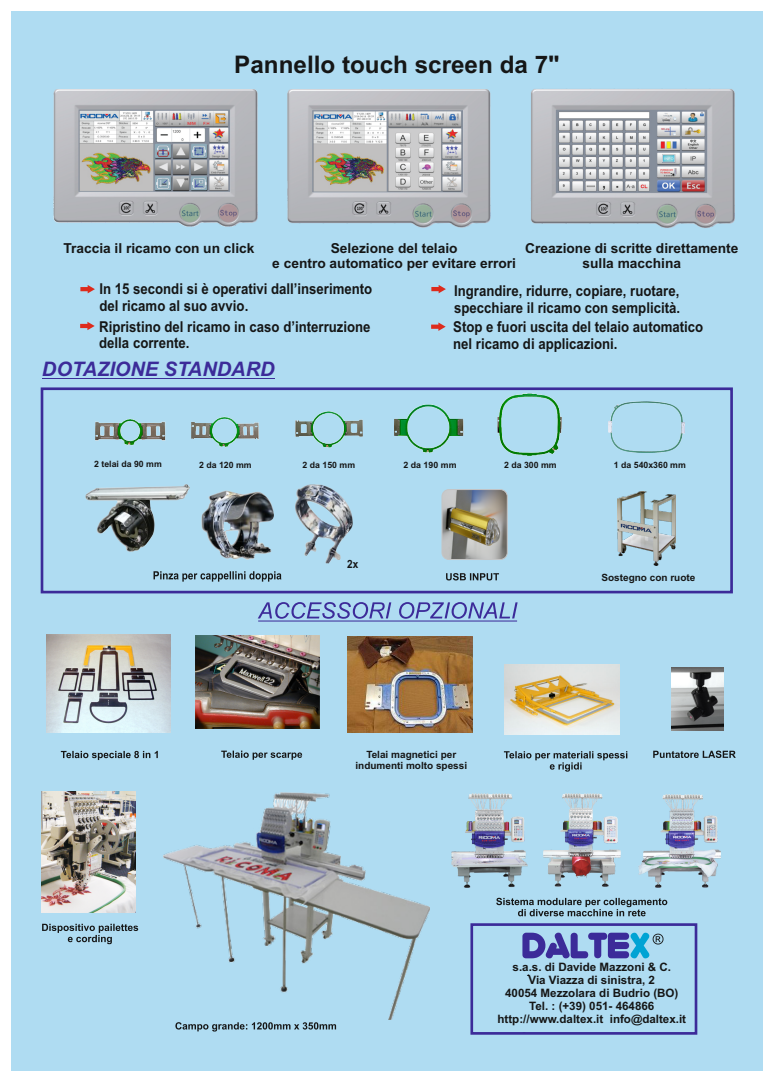
<style>
.page{position:relative;width:774px;height:1082px;background:#fff}
.page>*{position:absolute;margin:0;border:0;box-sizing:border-box;transform-origin:0 0}
.t1{font:700 24.25px "Arial";color:#151616}
.t2{font:italic 700 20px "Arial";color:#3c2b99}
.t3{font:700 15px/16.8px "Arial";color:#151616;scale:.88 1}
.t4{font:700 13.75px/15.4px "Arial";color:#151616;text-align:center}
.t5{font:700 11.62px/13px "Arial";color:#151616;text-align:center}
.t6{font:700 11.38px "Arial";color:#151616;scale:.88 1}
.t7{font:700 10px/11.1px "Arial";color:#151616;text-align:center}
.t8{font:700 8.75px "Arial";color:#151616}
</style>
<div class="page">
<div style="left:11px;top:11px;width:751px;height:1060px;background:#afdcf2"></div>
<img style="left:608px;top:402px;width:76px;height:51px">
<img style="left:86px;top:485px;width:103px;height:66px">
<img style="left:202px;top:490px;width:72px;height:69px">
<img style="left:295px;top:484px;width:58px;height:80px">
<img style="left:42px;top:792px;width:93px;height:120px">
<img style="left:671px;top:667px;width:52px;height:63px">
<img style="left:452px;top:794px;width:75px;height:93px">
<img style="left:544px;top:794px;width:77px;height:93px">
<img style="left:638px;top:794px;width:82px;height:93px">
<img style="left:442px;top:490px;width:65px;height:69px;border-radius:7px">
<div style="left:442px;top:489px;width:65px;height:71px;border:1px solid #c5c5c5;border-radius:7px"></div>
<div style="left:41px;top:387px;width:692px;height:206px;border:3px solid #3c2b99"></div>
<hr style="left:42px;top:378px;width:232px;height:1px;background:#3c2b99">
<svg style="left:446px;top:573px;width:53px;height:7px"></svg>
<svg style="left:653px;top:751px;width:83px;height:7px"></svg>
<svg style="left:61px;top:751px;width:97px;height:9px"></svg>
<svg style="left:42px;top:924px;width:96px;height:20px"></svg>
<svg style="left:496px;top:898px;width:171px;height:18px"></svg>
<svg style="left:175px;top:1022px;width:161px;height:10px"></svg>
<svg style="left:258px;top:602px;width:259px;height:20px"></svg>
<svg style="left:153px;top:571px;width:128px;height:11px"></svg>
<svg style="left:522px;top:933px;width:141px;height:25px"></svg>
<div style="left:470px;top:923px;width:227px;height:112px;border:3px solid #3c2b99"></div>
<img style="left:504px;top:665px;width:115px;height:69px">
<svg style="left:504px;top:751px;width:123px;height:21px"></svg>
<svg style="left:221px;top:751px;width:81px;height:9px"></svg>
<svg style="left:80px;top:285px;width:15px;height:8px"></svg>
<svg style="left:80px;top:322px;width:15px;height:8px"></svg>
<svg style="left:431px;top:285px;width:15px;height:8px"></svg>
<svg style="left:431px;top:322px;width:14px;height:9px"></svg>
<img style="left:617px;top:491px;width:58px;height:74px">
<img style="left:163px;top:792px;width:266px;height:227px">
<img style="left:196px;top:636px;width:124px;height:93px">
<img style="left:47px;top:635px;width:124px;height:98px">
<img style="left:348px;top:637px;width:124px;height:96px">
<img style="left:54px;top:89px;width:203px;height:138px">
<img style="left:530px;top:89px;width:205px;height:139px">
<img style="left:287px;top:89px;width:204px;height:138px">
<img style="left:95px;top:418px;width:71px;height:28px">
<img style="left:191px;top:416px;width:68px;height:32px">
<img style="left:295px;top:411px;width:68px;height:37px">
<img style="left:395px;top:404px;width:68px;height:49px">
<img style="left:490px;top:390px;width:76px;height:67px">
<h1 class="t1" style="left:234px;top:55px;width:327px">Pannello touch screen da 7"</h1>
<p class="t4" style="left:63px;top:241px;width:193px">Traccia il ricamo con un click</p>
<p class="t4" style="left:272px;top:241px;width:245px">Selezione del telaio<br>e centro automatico per evitare errori</p>
<p class="t4" style="left:525px;top:241px;width:215px">Creazione di scritte direttamente sulla macchina</p>
<p class="t3" style="left:99px;top:282px;width:311px">In 15 secondi si è operativi dall’inserimento del ricamo al suo avvio.</p>
<p class="t3" style="left:99px;top:319px;width:310px">Ripristino del ricamo in caso d’interruzione della corrente.</p>
<p class="t3" style="left:453px;top:320px;width:286px">Stop e fuori uscita del telaio automatico nel ricamo di applicazioni.</p>
<p class="t3" style="left:454px;top:284px;width:258px">Ingrandire, ridurre, copiare, ruotare, specchiare il ricamo con semplicità.</p>
<h2 class="t2" style="left:42px;top:362px;width:234px">DOTAZIONE STANDARD</h2>
<p class="t8" style="left:94px;top:461px;width:69px">2 telai da 90 mm</p>
<p class="t8" style="left:199px;top:462px;width:54px">2 da 120 mm</p>
<p class="t8" style="left:303px;top:461px;width:54px">2 da 150 mm</p>
<p class="t8" style="left:403px;top:461px;width:55px">2 da 190 mm</p>
<p class="t8" style="left:504px;top:462px;width:54px">2 da 300 mm</p>
<p class="t8" style="left:614px;top:462px;width:73px">1 da 540x360 mm</p>
<p class="t6" style="left:347px;top:559px;width:14px">2x</p>
<p class="t7" style="left:355px;top:750px;width:113px">Telai magnetici per indumenti molto spessi</p>
<p class="t7" style="left:601px;top:573px;width:95px">Sostegno con ruote</p>
<p class="t5" style="left:497px;top:961px;width:190px">s.a.s. di Davide Mazzoni &amp; C.<br>Via Viazza di sinistra, 2<br>40054 Mezzolara di Budrio (BO)<br>Tel. : (+39) 051- 464866 http://www.daltex.it info@daltex.it</p>
</div>
